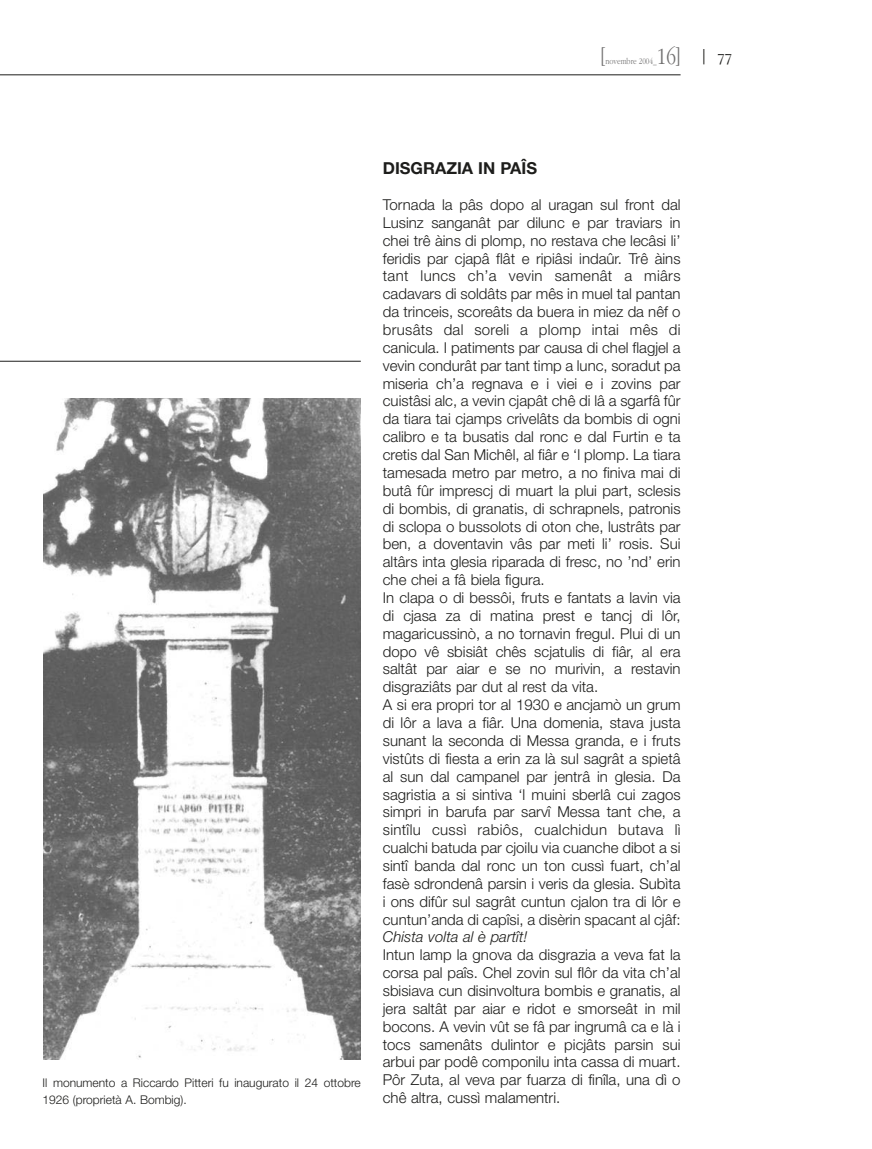
<style>
.page{position:relative;width:872px;height:1149px;background:#fff}
.page>*{position:absolute;margin:0;border:0;box-sizing:border-box;transform-origin:0 0}
.t1{font:300 24px "Aplgaram";color:#706f6f}
.t2{font:700 16.5px "Helvetica Neue";color:#1d1d1b}
.t3{font:300 15px/17.9px "Helvetica Neue";color:#1d1d1b}
.t4{font:italic 300 15px "Helvetica Neue";color:#1d1d1b}
.t5{font:300 12px/17px "Helvetica Neue";color:#1d1d1b}
.t6{font:300 9px "Aplgaram";color:#706f6f}
.s1{font-family:"Simoncini Garamond";font-weight:400;font-size:19.5px;color:#1d1d1b}
.s2{font-family:"Simoncini Garamond";font-weight:400;font-size:15px;color:#1d1d1b}
</style>
<div class="page">
<hr style="left:0;top:75px;width:680px;height:1px;background:#1d1d1b">
<hr style="left:0;top:361px;width:361px;height:1px;background:#1d1d1b">
<img style="left:44px;top:398px;width:316px;height:661px">
<h1 class="t1" style="left:601px;top:42px;width:6px">[</h1>
<p class="t6" style="left:605px;top:56px;width:53px">novembre 2004_</p>
<h1 class="t1" style="left:657px;top:42px;width:77px">16] <span class="s1">|</span> <span class="s2">77</span></h1>
<p class="t5" style="left:43px;top:1073px;width:320px">Il monumento a Riccardo Pitteri fu inaugurato il 24 ottobre<br>1926 (proprietà A. Bombig).</p>
<p class="t2" style="left:383px;top:162px;width:156px">DISGRAZIA IN PAÎS</p>
<p class="t3" style="left:383px;top:195px;width:299px">Tornada la pâs dopo al uragan sul front dal Lusinz sanganât par dilunc e par traviars in chei trê àins di plomp, no restava che lecâsi li’ feridis par cjapâ flât e ripiâsi indaûr. Trê àins tant luncs ch’a vevin samenât a miârs cadavars di soldâts par mês in muel tal pantan da trinceis, scoreâts da buera in miez da nêf o brusâts dal soreli a plomp intai mês di canicula. I patiments par causa di chel flagjel a vevin condurât par tant timp a lunc, soradut pa miseria ch’a regnava e i viei e i zovins par cuistâsi alc, a vevin cjapât chê di lâ a sgarfâ fûr da tiara tai cjamps crivelâts da bombis di ogni calibro e ta busatis dal ronc e dal Furtin e ta cretis dal San Michêl, al fiâr e ‘l plomp. La tiara tamesada metro par metro, a no finiva mai di butâ fûr imprescj di muart la plui part, sclesis di bombis, di granatis, di schrapnels, patronis di sclopa o bussolots di oton che, lustrâts par ben, a doventavin vâs par meti li’ rosis. Sui altârs inta glesia riparada di fresc, no ’nd’ erin che chei a fâ biela figura.<br>In clapa o di bessôi, fruts e fantats a lavin via di cjasa za di matina prest e tancj di lôr, magaricussinò, a no tornavin fregul. Plui di un dopo vê sbisiât chês scjatulis di fiâr, al era saltât par aiar e se no murivin, a restavin disgraziâts par dut al rest da vita.<br>A si era propri tor al 1930 e ancjamò un grum di lôr a lava a fiâr. Una domenia, stava justa sunant la seconda di Messa granda, e i fruts vistûts di fiesta a erin za là sul sagrât a spietâ al sun dal campanel par jentrâ in glesia. Da sagristia a si sintiva ‘l muini sberlâ cui zagos simpri in barufa par sarvî Messa tant che, a sintîlu cussì rabiôs, cualchidun butava lì cualchi batuda par cjoilu via cuanche dibot a si sintî banda dal ronc un ton cussì fuart, ch’al fasè sdrondenâ parsin i veris da glesia. Subìta i ons difûr sul sagrât cuntun cjalon tra di lôr e cuntun’anda di capîsi, a disèrin spacant al cjâf:</p>
<p class="t4" style="left:383px;top:927px;width:146px">Chista volta al è partît!</p>
<p class="t3" style="left:383px;top:945px;width:299px;text-align:justify">Intun lamp la gnova da disgrazia a veva fat la corsa pal paîs. Chel zovin sul flôr da vita ch’al sbisiava cun disinvoltura bombis e granatis, al jera saltât par aiar e ridot e smorseât in mil bocons. A vevin vût se fâ par ingrumâ ca e là i tocs samenâts dulintor e picjâts parsin sui arbui par podê componilu inta cassa di muart.<br>Pôr Zuta, al veva par fuarza di finîla, una dì o chê altra, cussì malamentri.</p>
</div>
